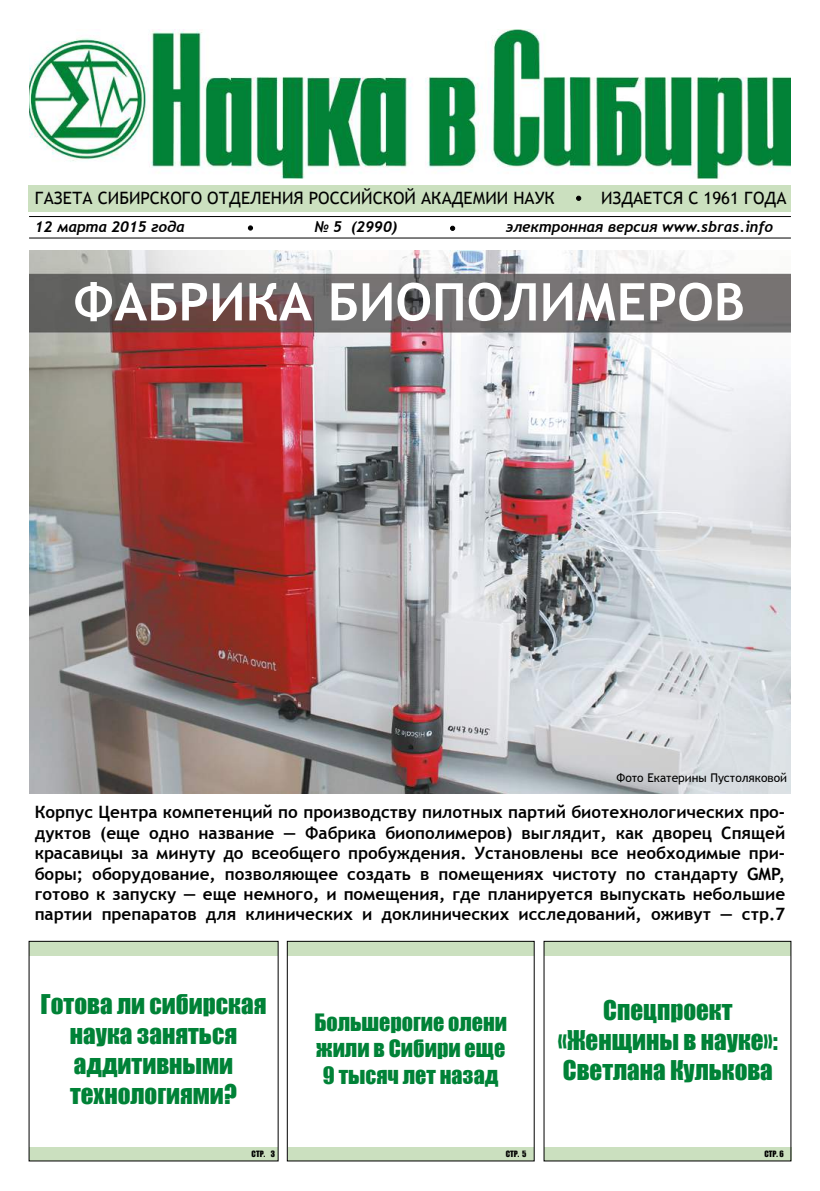
<style>
.page{position:relative;width:820px;height:1191px;background:#fff}
.page>*{position:absolute;margin:0;border:0;box-sizing:border-box;transform-origin:0 0}
.t1{font:700 52px "Trebuchet MS";color:#fff}
.t2{font:25px/30px "Impact";color:#008237;text-align:center}
.t3{font:22px/26.4px "Impact";color:#008237;text-align:center}
.t4{font:700 17px/20.4px "Trebuchet MS";color:#000;text-align:justify}
.t5{font:17px "Trebuchet MS";color:#000}
.t6{font:italic 700 15px "Trebuchet";color:#000}
.t7{font:12px "Trebuchet MS";color:#000}
.t8{font:8px "Impact";color:#000}
</style>
<div class="page">
<div style="left:29px;top:185px;width:761px;height:26px;background:#cbe0bf"></div>
<div style="left:288px;top:1146px;width:245px;height:14px;background:#cbe0bf"></div>
<div style="left:287px;top:941px;width:247px;height:14px;background:#cbe0bf"></div>
<div style="left:544px;top:1146px;width:247px;height:14px;background:#cbe0bf"></div>
<div style="left:29px;top:1146px;width:249px;height:14px;background:#cbe0bf"></div>
<div style="left:29px;top:941px;width:248px;height:15px;background:#cbe0bf"></div>
<div style="left:543px;top:940px;width:247px;height:15px;background:#cbe0bf"></div>
<div style="left:287px;top:941px;width:247px;height:220px;border:1px solid #000"></div>
<hr style="left:29px;top:216px;width:761px;height:1px;background:#000">
<hr style="left:29px;top:237px;width:761px;height:1px;background:#000">
<svg style="left:248px;top:226px;width:5px;height:4px"></svg>
<svg style="left:450px;top:226px;width:5px;height:5px"></svg>
<svg style="left:576px;top:196px;width:4px;height:5px"></svg>
<img style="left:29px;top:30px;width:761px;height:149px">
<img style="left:29px;top:251px;width:761px;height:543px">
<p class="t5" style="left:35px;top:187px;width:521px">ГАЗЕТА СИБИРСКОГО ОТДЕЛЕНИЯ РОССИЙСКОЙ АКАДЕМИИ НАУК</p>
<p class="t5" style="left:600px;top:187px;width:187px">ИЗДАЕТСЯ С 1961 ГОДА</p>
<p class="t6" style="left:35px;top:217px;width:151px">12 марта 2015 года</p>
<p class="t6" style="left:314px;top:217px;width:84px">№ 5 (2990)</p>
<p class="t6" style="left:505px;top:217px;width:269px">электронная версия www.sbras.info</p>
<h1 class="t1" style="left:73px;top:269px;width:673px">ФАБРИКА БИОПОЛИМЕРОВ</h1>
<p class="t7" style="left:616px;top:769px;width:172px">Фото Екатерины Пустоляковой</p>
<p class="t4" style="left:35px;top:802px;width:751px">Корпус Центра компетенций по производству пилотных партий биотехнологических про&shy;дуктов (еще одно название — Фабрика биополимеров) выглядит, как дворец Спящей красавицы за минуту до всеобщего пробуждения. Установлены все необходимые при&shy;боры; оборудование, позволяющее создать в помещениях чистоту по стандарту GMP, готово к запуску — еще немного, и помещения, где планируется выпускать небольшие партии препаратов для клинических и доклинических исследований, оживут — стр.7</p>
<h2 class="t2" style="left:41px;top:989px;width:227px">Готова ли сибирская наука заняться аддитивными технологиями?</h2>
<p class="t3" style="left:314px;top:1008px;width:194px">Большерогие олени жили в Сибири еще<br>9 тысяч лет назад</p>
<h2 class="t2" style="left:557px;top:994px;width:221px">Спецпроект «Женщины в науке»:<br>Светлана Кулькова</h2>
<p class="t8" style="left:251px;top:1147px;width:25px">СТР. 3</p>
<p class="t8" style="left:505px;top:1147px;width:22px">СТР. 5</p>
<p class="t8" style="left:764px;top:1147px;width:21px">СТР. 6</p>
</div>
